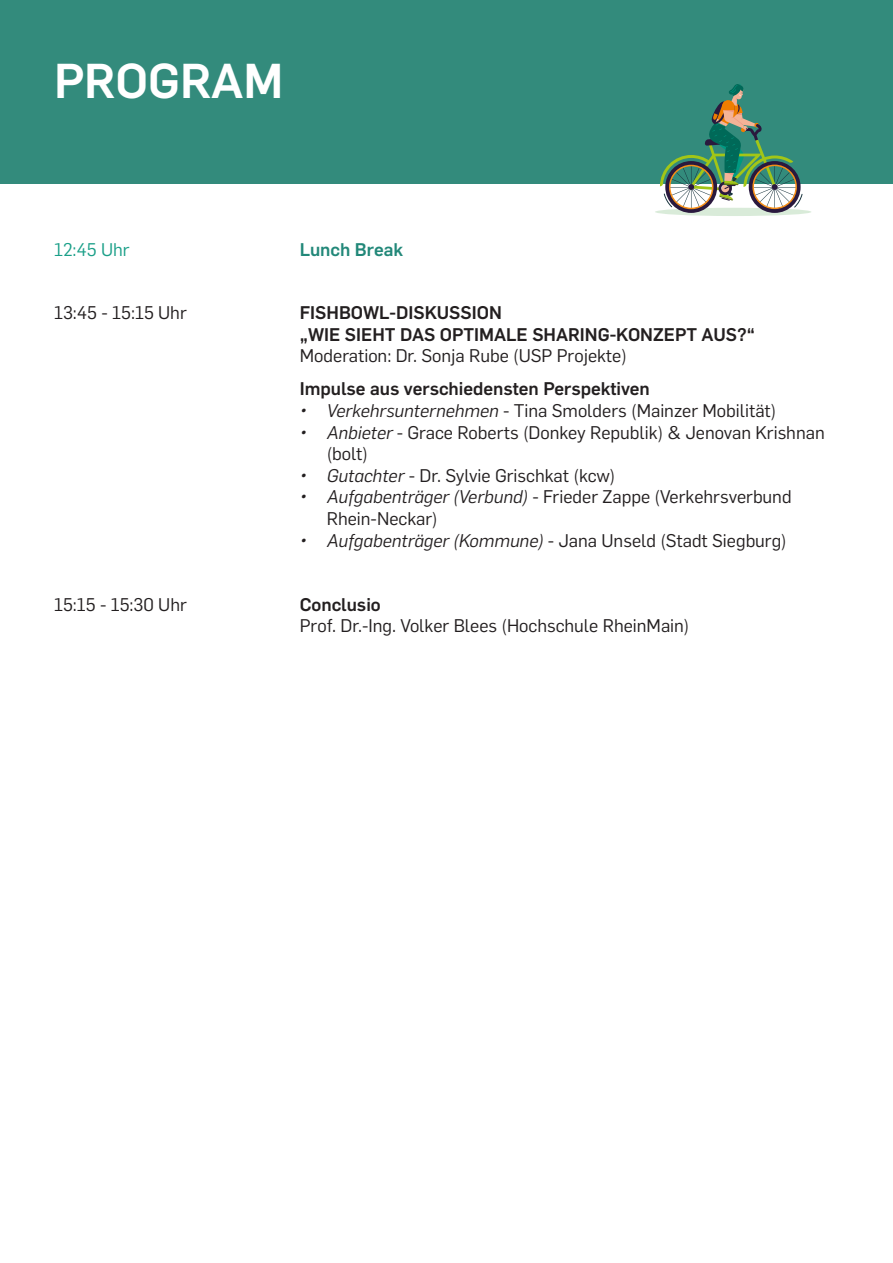
<style>
.page{position:relative;width:893px;height:1263px;background:#fff}
.page>*{position:absolute;margin:0;border:0;box-sizing:border-box;transform-origin:0 0}
.t1{font:500 48px "Flama";color:#fff}
.Absatzformat_1{font:18px/21.6px "Flama";color:#231f20}
.Absatzformat_1-2{font:500 18px "Flama";color:#231f20}
.Absatzformat_1-3{font:500 18px "Flama";color:#228879}
.Absatzformat_1-4{font:18px "Flama";color:#1a9f88}
.s1{font-style:italic}
</style>
<div class="page">
<div style="left:0;top:0;width:893px;height:183px;background:#338b7c"></div>
<div style="left:655px;top:208px;width:156px;height:8px;background:#d9ebd9;border-radius:50%"></div>
<svg style="left:660px;top:84px;width:143px;height:129px"></svg>
<p class="t1" style="left:54px;top:46px;width:231px">PROGRAM</p>
<p class="Absatzformat_1-4" style="left:54px;top:237px;width:77px">12:45 Uhr</p>
<p class="Absatzformat_1-3" style="left:300px;top:237px;width:105px">Lunch Break</p>
<p class="Absatzformat_1" style="left:54px;top:301px;width:134px">13:45 - 15:15 Uhr</p>
<p class="Absatzformat_1-2" style="left:300px;top:300px;width:204px">FISHBOWL-DISKUSSION</p>
<p class="Absatzformat_1-2" style="left:300px;top:321px;width:457px">„WIE SIEHT DAS OPTIMALE SHARING-KONZEPT AUS?“</p>
<p class="Absatzformat_1" style="left:300px;top:344px;width:329px">Moderation: Dr. Sonja Rube (USP Projekte)</p>
<p class="Absatzformat_1-2" style="left:300px;top:376px;width:352px">Impulse aus verschiedensten Perspektiven</p>
<p class="Absatzformat_1" style="left:300px;top:399px;width:478px"><span class="s1">• Verkehrsunternehmen</span> - Tina Smolders (Mainzer Mobilität)</p>
<p class="Absatzformat_1" style="left:327px;top:420px;width:499px;text-indent:-27px"><span class="s1">• Anbieter</span> - Grace Roberts (Donkey Republik) &amp; Jenovan Krishnan (bolt)</p>
<p class="Absatzformat_1" style="left:300px;top:464px;width:317px"><span class="s1">• Gutachter</span> - Dr. Sylvie Grischkat (kcw)</p>
<p class="Absatzformat_1" style="left:327px;top:485px;width:466px;text-indent:-27px"><span class="s1">• Aufgabenträger (Verbund)</span> - Frieder Zappe (Verkehrsverbund<br>Rhein-Neckar)</p>
<p class="Absatzformat_1" style="left:300px;top:528px;width:488px"><span class="s1">• Aufgabenträger (Kommune)</span> - Jana Unseld (Stadt Siegburg)</p>
<p class="Absatzformat_1" style="left:54px;top:592px;width:134px">15:15 - 15:30 Uhr</p>
<p class="Absatzformat_1-2" style="left:300px;top:591px;width:83px">Conclusio</p>
<p class="Absatzformat_1" style="left:300px;top:614px;width:391px">Prof. Dr.-Ing. Volker Blees (Hochschule RheinMain)</p>
</div>
